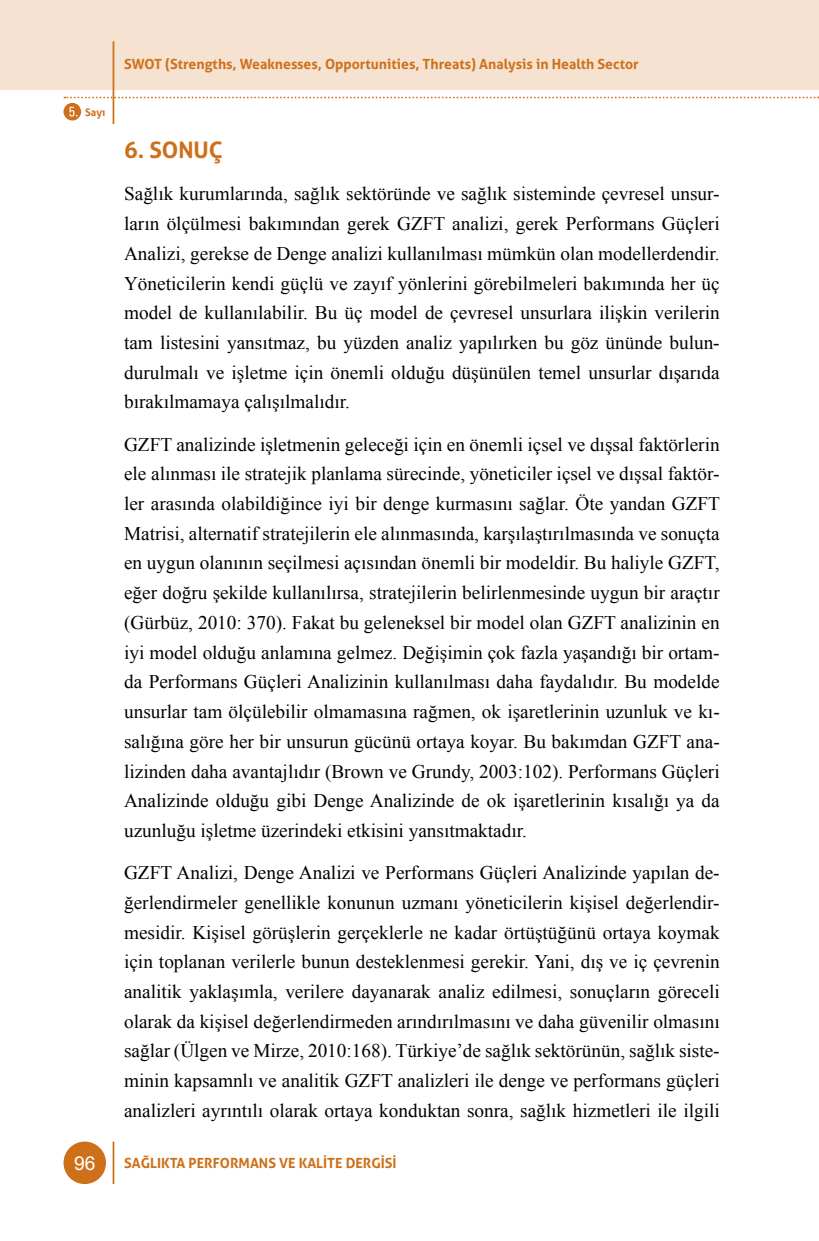
<style>
.page{position:relative;width:819px;height:1241px;background:#fff}
.page>*{position:absolute;margin:0;border:0;box-sizing:border-box;transform-origin:0 0}
.t1{font:700 22.75px "Aller";color:#ce7019}
.t2{font:19.25px/29.8px "Times New Roman";color:#000;text-align:justify}
.t3{font:19.25px "Arial";color:#fff}
.t4{font:700 14px "Aller";color:#ce7019}
.t5{font:700 10.5px "Aller";color:#ce7019}
</style>
<div class="page">
<div style="left:0;top:0;width:819px;height:89px;background:#f5e2d1"></div>
<svg style="left:64px;top:97px;width:755px;height:1px"></svg>
<hr style="left:113px;top:41px;width:1px;height:83px;background:#ce7019">
<div style="left:63px;top:1141px;width:43px;height:42px;background:#ce7019;border-radius:50%"></div>
<hr style="left:113px;top:1141px;width:1px;height:42px;background:#ce7019">
<div style="left:63px;top:103px;width:18px;height:17px;background:#ce7019;border-radius:50%"></div>
<svg style="left:69px;top:107px;width:8px;height:10px"></svg>
<p class="t5" style="left:85px;top:105px;width:22px">Sayı</p>
<p class="t4" style="left:124px;top:55px;width:516px">SWOT (Strengths, Weaknesses, Opportunities, Threats) Analysis in Health Sector</p>
<p class="t1" style="left:124px;top:136px;width:100px">6. SONUÇ</p>
<p class="t2" style="left:124px;top:179px;width:597px">Sağlık kurumlarında, sağlık sektöründe ve sağlık sisteminde çevresel unsur&shy;ların ölçülmesi bakımından gerek GZFT analizi, gerek Performans Güçleri Analizi, gerekse de Denge analizi kullanılması mümkün olan modellerdendir.<br>Yöneticilerin kendi güçlü ve zayıf yönlerini görebilmeleri bakımında her üç model de kullanılabilir. Bu üç model de çevresel unsurlara ilişkin verilerin tam listesini yansıtmaz, bu yüzden analiz yapılırken bu göz ününde bulun&shy;durulmalı ve işletme için önemli olduğu düşünülen temel unsurlar dışarıda bırakılmamaya çalışılmalıdır.</p>
<p class="t2" style="left:124px;top:429px;width:597px">GZFT analizinde işletmenin geleceği için en önemli içsel ve dışsal faktörlerin ele alınması ile stratejik planlama sürecinde, yöneticiler içsel ve dışsal faktör&shy;ler arasında olabildiğince iyi bir denge kurmasını sağlar. Öte yandan GZFT Matrisi, alternatif stratejilerin ele alınmasında, karşılaştırılmasında ve sonuçta en uygun olanının seçilmesi açısından önemli bir modeldir. Bu haliyle GZFT, eğer doğru şekilde kullanılırsa, stratejilerin belirlenmesinde uygun bir araçtır (Gürbüz, 2010: 370). Fakat bu geleneksel bir model olan GZFT analizinin en iyi model olduğu anlamına gelmez. Değişimin çok fazla yaşandığı bir ortam&shy;da Performans Güçleri Analizinin kullanılması daha faydalıdır. Bu modelde unsurlar tam ölçülebilir olmamasına rağmen, ok işaretlerinin uzunluk ve kı&shy;salığına göre her bir unsurun gücünü ortaya koyar. Bu bakımdan GZFT ana&shy;lizinden daha avantajlıdır (Brown ve Grundy, 2003:102). Performans Güçleri Analizinde olduğu gibi Denge Analizinde de ok işaretlerinin kısalığı ya da uzunluğu işletme üzerindeki etkisini yansıtmaktadır.</p>
<p class="t2" style="left:124px;top:857px;width:597px">GZFT Analizi, Denge Analizi ve Performans Güçleri Analizinde yapılan de&shy;ğerlendirmeler genellikle konunun uzmanı yöneticilerin kişisel değerlendir&shy;mesidir. Kişisel görüşlerin gerçeklerle ne kadar örtüştüğünü ortaya koymak için toplanan verilerle bunun desteklenmesi gerekir. Yani, dış ve iç çevrenin analitik yaklaşımla, verilere dayanarak analiz edilmesi, sonuçların göreceli olarak da kişisel değerlendirmeden arındırılmasını ve daha güvenilir olmasını sağlar (Ülgen ve Mirze, 2010:168). Türkiye’de sağlık sektörünün, sağlık siste&shy;minin kapsamnlı ve analitik GZFT analizleri ile denge ve performans güçleri analizleri ayrıntılı olarak ortaya konduktan sonra, sağlık hizmetleri ile ilgili</p>
<p class="t3" style="left:74px;top:1150px;width:23px">96</p>
<p class="t4" style="left:124px;top:1154px;width:274px">SAĞLIKTA PERFORMANS VE KALİTE DERGİSİ</p>
</div>
